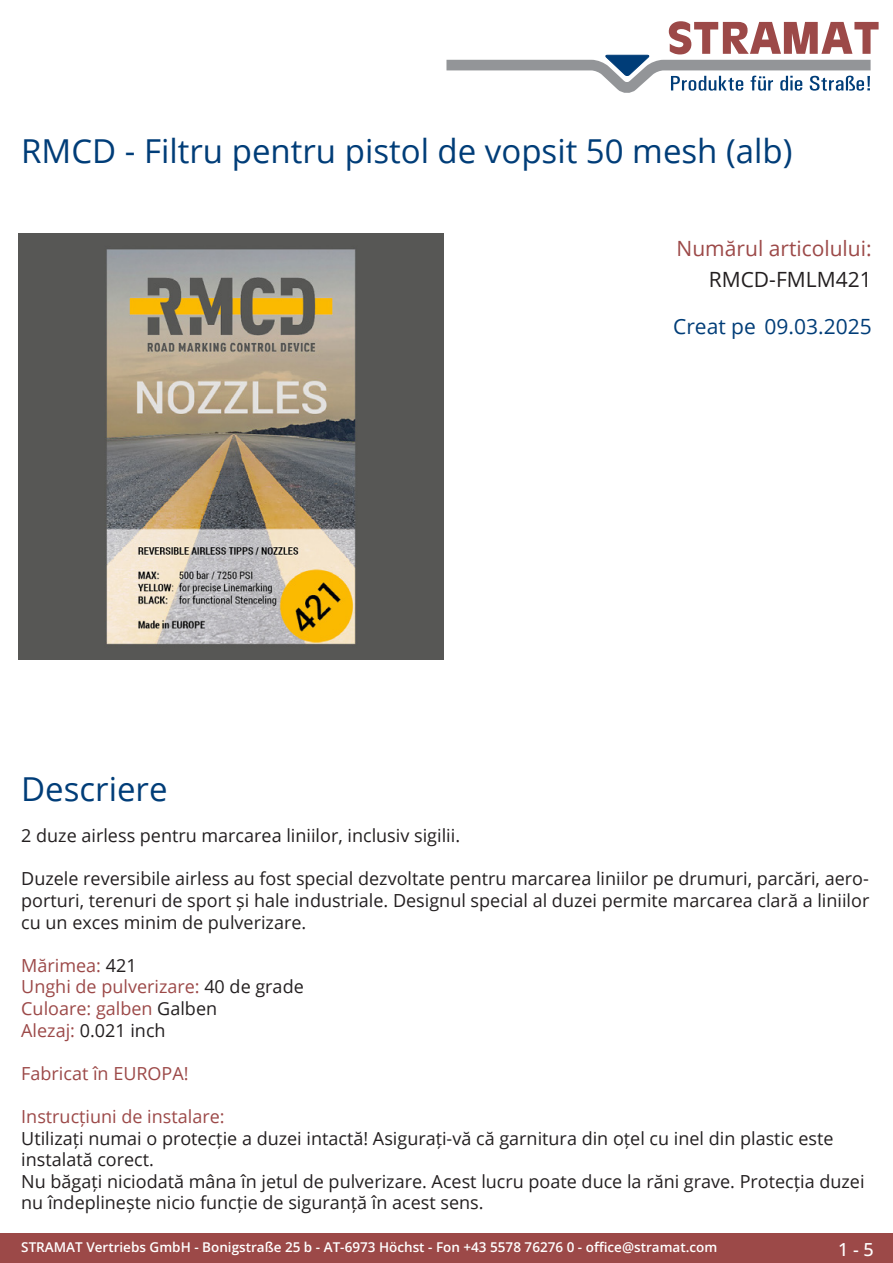
<style>
.page{position:relative;width:893px;height:1263px;background:#fff}
.page>*{position:absolute;margin:0;border:0;box-sizing:border-box;transform-origin:0 0}
.Produkttitel{font:33px "Open Sans";color:#003d78}
.TechDaten_Überschrif{font:21px "Open Sans";color:#9c4948}
.Erstellungsdatum{font:21px "Open Sans";color:#003d78}
.TechDaten_Inhalt{font:21px "Open Sans";color:#231f20}
.Beschreibung_Text{font:18px/21.6px "Open Sans";color:#231f20;text-align:justify}
.Beschreibung_Text-2{font:18px/21.6px "Open Sans";color:#9c4948}
.t1{font:500 18px "Open Sans";color:#fff}
.t2{font:600 13.5px "Open Sans";color:#fff}
.s1{color:#231f20}
.s2{color:#9c4948}
</style>
<div class="page">
<div style="left:0;top:1233px;width:893px;height:30px;background:#9c4948"></div>
<svg style="left:446px;top:21px;width:433px;height:72px"></svg>
<img style="left:18px;top:234px;width:425px;height:425px">
<p class="Produkttitel" style="left:21px;top:128px;width:773px">RMCD - Filtru pentru pistol de vopsit 50 mesh (alb)</p>
<p class="TechDaten_Überschrif" style="left:677px;top:234px;width:197px">Numărul articolului:</p>
<p class="TechDaten_Inhalt" style="left:709px;top:265px;width:164px">RMCD-FMLM421</p>
<p class="Erstellungsdatum" style="left:673px;top:312px;width:200px">Creat pe 09.03.2025</p>
<p class="Produkttitel" style="left:21px;top:766px;width:148px">Descriere</p>
<p class="Beschreibung_Text" style="left:21px;top:824px;width:440px">2 duze airless pentru marcarea liniilor, inclusiv sigilii.</p>
<p class="Beschreibung_Text" style="left:21px;top:867px;width:850px">Duzele reversibile airless au fost special dezvoltate pentru marcarea liniilor pe drumuri, parcări, aero&shy;porturi, terenuri de sport și hale industriale. Designul special al duzei permite marcarea clară a liniilor cu un exces minim de pulverizare.</p>
<p class="Beschreibung_Text-2" style="left:21px;top:954px;width:284px">Mărimea: <span class="s1">421<br></span>Unghi de pulverizare: <span class="s1">40 de grade<br></span>Culoare: galben <span class="s1">Galben<br></span>Alezaj: <span class="s1">0.021 inch</span></p>
<p class="Beschreibung_Text-2" style="left:21px;top:1062px;width:169px">Fabricat în EUROPA!</p>
<p class="Beschreibung_Text" style="left:21px;top:1105px;width:845px;text-align:left"><span class="s2">Instrucțiuni de instalare:<br></span>Utilizați numai o protecție a duzei intactă! Asigurați-vă că garnitura din oțel cu inel din plastic este instalată corect.<br>Nu băgați niciodată mâna în jetul de pulverizare. Acest lucru poate duce la răni grave. Protecția duzei nu îndeplinește nicio funcție de siguranță în acest sens.</p>
<p class="t2" style="left:21px;top:1238px;width:698px">STRAMAT Vertriebs GmbH - Bonigstraße 25 b - AT-6973 Höchst - Fon +43 5578 76276 0 - office@stramat.com</p>
<p class="t1" style="left:838px;top:1237px;width:37px">1 - 5</p>
</div>
